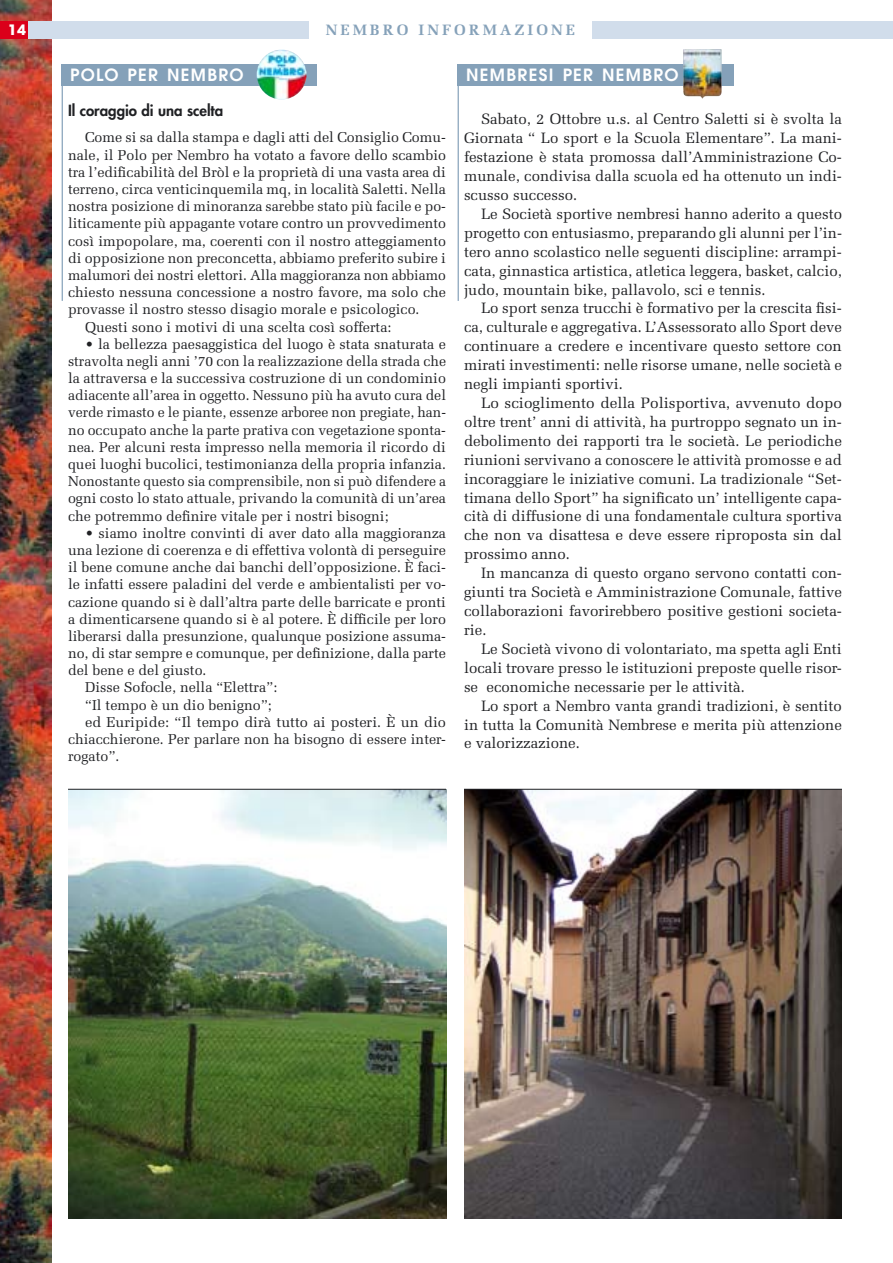
<style>
.page{position:relative;width:893px;height:1263px;background:#fff}
.page>*{position:absolute;margin:0;border:0;box-sizing:border-box;transform-origin:0 0}
.t1{font:600 16.8px "Avant Garde";letter-spacing:.075em;color:#fff}
.t2{font:15px/18.9px "Melior";color:#202124;text-align:justify}
.t3{font:800 15px "Futura";color:#202124}
.t4{font:700 15px "Melior";letter-spacing:.2em;color:#85a1b9}
.t5{font:14.25px/17.2px "Melior";color:#202124;text-align:justify}
.t6{font:700 14.25px "Avant Garde";color:#fff}
</style>
<div class="page">
<img style="left:0;top:0;width:51px;height:1263px">
<img style="left:68px;top:790px;width:378px;height:428px">
<img style="left:464px;top:790px;width:378px;height:428px">
<hr style="left:68px;top:789px;width:378px;height:1px;background:#202124">
<hr style="left:464px;top:789px;width:378px;height:1px;background:#202124">
<div style="left:62px;top:64px;width:255px;height:21px;background:#85a1b9"></div>
<hr style="left:62px;top:64px;width:1px;height:237px;background:#85a1b9">
<img style="left:257px;top:50px;width:49px;height:49px;border-radius:50%">
<div style="left:458px;top:64px;width:276px;height:21px;background:#85a1b9"></div>
<hr style="left:458px;top:64px;width:1px;height:237px;background:#85a1b9">
<img style="left:683px;top:49px;width:39px;height:50px">
<div style="left:0;top:21px;width:309px;height:17px;background:#d1ddeb"></div>
<div style="left:592px;top:21px;width:301px;height:17px;background:#d1ddeb"></div>
<div style="left:0;top:21px;width:28px;height:17px;background:#db001a"></div>
<p class="t6" style="left:8px;top:21px;width:19px">14</p>
<p class="t4" style="left:326px;top:21px;width:251px">NEMBRO INFORMAZIONE</p>
<p class="t1" style="left:70px;top:63px;width:175px">POLO PER NEMBRO</p>
<p class="t1" style="left:466px;top:63px;width:214px">NEMBRESI PER NEMBRO</p>
<p class="t3" style="left:68px;top:101px;width:157px">Il coraggio di una scelta</p>
<p class="t5" style="left:85px;top:129px;width:362px">Come si sa dalla stampa e dagli atti del Consiglio Comu-</p>
<p class="t5" style="left:68px;top:146px;width:379px">nale, il Polo per Nembro ha votato a favore dello scambio</p>
<p class="t5" style="left:68px;top:163px;width:379px">tra l’edificabilità del Bròl e la proprietà di una vasta area di</p>
<p class="t5" style="left:68px;top:181px;width:379px">terreno, circa venticinquemila mq, in località Saletti. Nella</p>
<p class="t5" style="left:68px;top:198px;width:379px">nostra posizione di minoranza sarebbe stato più facile e po-</p>
<p class="t5" style="left:68px;top:215px;width:379px">liticamente più appagante votare contro un provvedimento</p>
<p class="t5" style="left:68px;top:232px;width:379px">così impopolare, ma, coerenti con il nostro atteggiamento</p>
<p class="t5" style="left:68px;top:249px;width:379px">di opposizione non preconcetta, abbiamo preferito subire i</p>
<p class="t5" style="left:68px;top:267px;width:379px">malumori dei nostri elettori. Alla maggioranza non abbiamo</p>
<p class="t5" style="left:68px;top:284px;width:379px">chiesto nessuna concessione a nostro favore, ma solo che</p>
<p class="t5" style="left:68px;top:301px;width:353px">provasse il nostro stesso disagio morale e psicologico.</p>
<p class="t5" style="left:85px;top:318px;width:308px">Questi sono i motivi di una scelta così sofferta:</p>
<p class="t5" style="left:68px;top:335px;width:379px;text-indent:17px">• la bellezza paesaggistica del luogo è stata snaturata e stravolta negli anni ’70 con la realizzazione della strada che la attraversa e la successiva costruzione di un condominio adiacente all’area in oggetto. Nessuno più ha avuto cura del verde rimasto e le piante, essenze arboree non pregiate, han&shy;no occupato anche la parte prativa con vegetazione sponta&shy;nea. Per alcuni resta impresso nella memoria il ricordo di quei luoghi bucolici, testimonianza della propria infanzia.<br>Nonostante questo sia comprensibile, non si può difendere a ogni costo lo stato attuale, privando la comunità di un’area che potremmo definire vitale per i nostri bisogni;</p>
<p class="t5" style="left:85px;top:524px;width:362px">• siamo inoltre convinti di aver dato alla maggioranza</p>
<p class="t5" style="left:68px;top:541px;width:379px">una lezione di coerenza e di effettiva volontà di perseguire</p>
<p class="t5" style="left:68px;top:559px;width:379px">il bene comune anche dai banchi dell’opposizione. È faci-</p>
<p class="t5" style="left:68px;top:576px;width:379px">le infatti essere paladini del verde e ambientalisti per vo-</p>
<p class="t5" style="left:68px;top:593px;width:379px">cazione quando si è dall’altra parte delle barricate e pronti</p>
<p class="t5" style="left:68px;top:610px;width:379px">a dimenticarsene quando si è al potere. È difficile per loro</p>
<p class="t5" style="left:68px;top:627px;width:379px">liberarsi dalla presunzione, qualunque posizione assuma-</p>
<p class="t5" style="left:68px;top:645px;width:379px">no, di star sempre e comunque, per definizione, dalla parte</p>
<p class="t5" style="left:68px;top:662px;width:140px">del bene e del giusto.</p>
<p class="t5" style="left:85px;top:679px;width:194px">Disse Sofocle, nella “Elettra”:</p>
<p class="t5" style="left:85px;top:696px;width:188px">“Il tempo è un dio benigno”;</p>
<p class="t5" style="left:85px;top:713px;width:362px">ed Euripide: “Il tempo dirà tutto ai posteri. È un dio</p>
<p class="t5" style="left:68px;top:730px;width:379px">chiacchierone. Per parlare non ha bisogno di essere inter-</p>
<p class="t5" style="left:68px;top:748px;width:53px">rogato”.</p>
<p class="t2" style="left:464px;top:110px;width:379px;text-indent:17px">Sabato, 2 Ottobre u.s. al Centro Saletti si è svolta la Giornata “ Lo sport e la Scuola Elementare”. La mani&shy;festazione è stata promossa dall’Amministrazione Co&shy;munale, condivisa dalla scuola ed ha ottenuto un indi&shy;scusso successo.</p>
<p class="t2" style="left:464px;top:204px;width:379px;text-indent:17px">Le Società sportive nembresi hanno aderito a questo progetto con entusiasmo, preparando gli alunni per l’in&shy;tero anno scolastico nelle seguenti discipline: arrampi&shy;cata, ginnastica artistica, atletica leggera, basket, calcio, judo, mountain bike, pallavolo, sci e tennis.</p>
<p class="t2" style="left:464px;top:299px;width:379px;text-indent:17px">Lo sport senza trucchi è formativo per la crescita fisi&shy;ca, culturale e aggregativa. L’Assessorato allo Sport deve continuare a credere e incentivare questo settore con mirati investimenti: nelle risorse umane, nelle società e negli impianti sportivi.</p>
<p class="t2" style="left:464px;top:393px;width:379px;text-indent:17px">Lo scioglimento della Polisportiva, avvenuto dopo oltre trent’ anni di attività, ha purtroppo segnato un in&shy;debolimento dei rapporti tra le società. Le periodiche riunioni servivano a conoscere le attività promosse e ad incoraggiare le iniziative comuni. La tradizionale “Set&shy;timana dello Sport” ha significato un’ intelligente capa&shy;cità di diffusione di una fondamentale cultura sportiva che non va disattesa e deve essere riproposta sin dal prossimo anno.</p>
<p class="t2" style="left:464px;top:564px;width:379px;text-indent:17px">In mancanza di questo organo servono contatti con&shy;giunti tra Società e Amministrazione Comunale, fattive collaborazioni favorirebbero positive gestioni societa&shy;rie.</p>
<p class="t2" style="left:464px;top:639px;width:379px;text-indent:17px">Le Società vivono di volontariato, ma spetta agli Enti locali trovare presso le istituzioni preposte quelle risor&shy;se economiche necessarie per le attività.</p>
<p class="t2" style="left:464px;top:696px;width:379px;text-indent:17px">Lo sport a Nembro vanta grandi tradizioni, è sentito in tutta la Comunità Nembrese e merita più attenzione e valorizzazione.</p>
</div>
